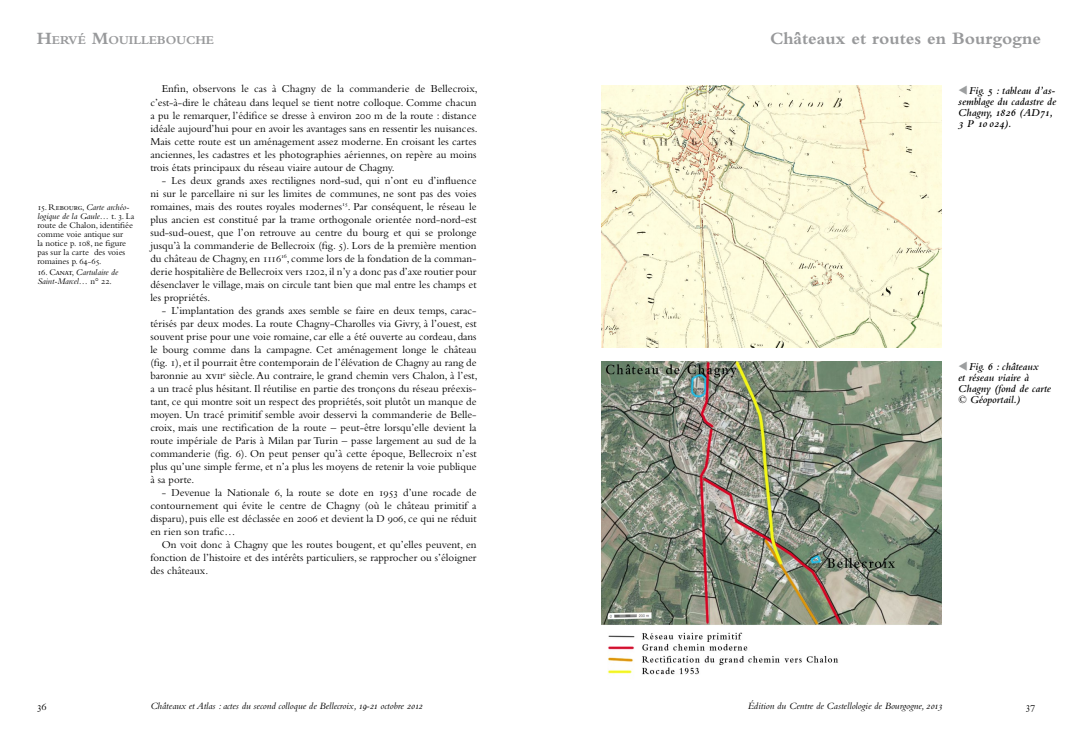
<style>
.page{position:relative;width:1078px;height:729px;background:#fff}
.page>*{position:absolute;margin:0;border:0;box-sizing:border-box;transform-origin:0 0}
.t1{font:700 18px "Bembo Std";color:#98999b}
.t2{font:700 12.6px "Bembo Std";color:#98999b}
.t3{font:11px/13px "Bembo Std";color:#000;text-align:justify}
.t4{font:italic 600 11px/11px "Bembo Std";color:#000}
.t5{font:italic 10px "Bembo Std";color:#000}
.t6{font:9px/9px "Bembo Std";color:#000}
.t7{font:italic 9px/9px "Bembo Std";color:#000}
.s1{font-size:18px}
.s2{font-style:italic}
.s3{font-style:normal}
.s4{color:#9c9e9f}
</style>
<div class="page">
<img style="left:601px;top:85px;width:340px;height:263px">
<img style="left:601px;top:361px;width:340px;height:314px">
<p class="t2" style="left:37px;top:33px;width:179px"><span class="s1">H</span>ERVÉ <span class="s1">M</span>OUILLEBOUCHE</p>
<h1 class="t1" style="left:769px;top:29px;width:272px">Châteaux et routes en Bourgogne</h1>
<p class="t6" style="left:37px;top:202px;width:98px">15. Rebourg, <span class="s2">Carte archéo&shy;logique de la Gaule…</span> t. 3. La route de Chalon, identifiée comme voie antique sur<br>la notice p. 108, ne figure pas sur la carte des voies romaines p. 64-65.</p>
<p class="t7" style="left:37px;top:267px;width:82px"><span class="s3">16. Canat,</span> Cartulaire de<br>Saint-Marcel… <span class="s3">n° 22.</span></p>
<p class="t3" style="left:150px;top:82px;width:329px;text-indent:11px">Enfin, observons le cas à Chagny de la commanderie de Bellecroix, c’est-à-dire le château dans lequel se tient notre colloque. Comme chacun a pu le remarquer, l’édifice se dresse à environ 200 m de la route : distance idéale aujourd’hui pour en avoir les avantages sans en ressentir les nuisances.<br>Mais cette route est un aménagement assez moderne. En croisant les cartes anciennes, les cadastres et les photographies aériennes, on repère au moins trois états principaux du réseau viaire autour de Chagny.</p>
<p class="t3" style="left:150px;top:173px;width:328px;text-indent:11px">- Les deux grands axes rectilignes nord-sud, qui n’ont eu d’influence ni sur le parcellaire ni sur les limites de communes, ne sont pas des voies romaines, mais des routes royales modernes<sup>15</sup>. Par conséquent, le réseau le plus ancien est constitué par la trame orthogonale orientée nord-nord-est sud-sud-ouest, que l’on retrouve au centre du bourg et qui se prolonge jusqu’à la commanderie de Bellecroix (fig. 5). Lors de la première mention du château de Chagny, en 1116<sup>16</sup>, comme lors de la fondation de la comman&shy;derie hospitalière de Bellecroix vers 1202, il n’y a donc pas d’axe routier pour désenclaver le village, mais on circule tant bien que mal entre les champs et les propriétés.</p>
<p class="t3" style="left:150px;top:303px;width:329px;text-indent:11px">- L’implantation des grands axes semble se faire en deux temps, carac&shy;térisés par deux modes. La route Chagny-Charolles via Givry, à l’ouest, est souvent prise pour une voie romaine, car elle a été ouverte au cordeau, dans le bourg comme dans la campagne. Cet aménagement longe le château (fig. 1), et il pourrait être contemporain de l’élévation de Chagny au rang de baronnie au xvii<sup>e</sup> siècle. Au contraire, le grand chemin vers Chalon, à l’est, a un tracé plus hésitant. Il réutilise en partie des tronçons du réseau préexis&shy;tant, ce qui montre soit un respect des propriétés, soit plutôt un manque de moyen. Un tracé primitif semble avoir desservi la commanderie de Belle&shy;croix, mais une rectification de la route – peut-être lorsqu’elle devient la route impériale de Paris à Milan par Turin – passe largement au sud de la commanderie (fig. 6). On peut penser qu’à cette époque, Bellecroix n’est plus qu’une simple ferme, et n’a plus les moyens de retenir la voie publique à sa porte.</p>
<p class="t3" style="left:150px;top:485px;width:328px;text-indent:11px">- Devenue la Nationale 6, la route se dote en 1953 d’une rocade de contournement qui évite le centre de Chagny (où le château primitif a disparu), puis elle est déclassée en 2006 et devient la D 906, ce qui ne réduit en rien son trafic…</p>
<p class="t3" style="left:150px;top:537px;width:328px;text-indent:11px">On voit donc à Chagny que les routes bougent, et qu’elles peuvent, en fonction de l’histoire et des intérêts particuliers, se rapprocher ou s’éloigner des châteaux.</p>
<p class="t4" style="left:957px;top:85px;width:99px"><span class="s4">▼</span>Fig. 5 : tableau d’as&shy;semblage du cadastre de<br>Chagny, 1826 (AD71,<br>3 P 10 024).</p>
<p class="t4" style="left:957px;top:361px;width:94px"><span class="s4">▼</span>Fig. 6 : châteaux<br>et réseau viaire à<br>Chagny (fond de carte © Géoportail.)</p>
<p class="t3" style="left:37px;top:700px;width:11px">36</p>
<p class="t5" style="left:150px;top:699px;width:274px">Châteaux et Atlas : actes du second colloque de Bellecroix, 19-21 octobre 2012</p>
<p class="t5" style="left:747px;top:699px;width:196px">Édition du Centre de Castellologie de Bourgogne, 2013</p>
<p class="t3" style="left:1025px;top:700px;width:11px">37</p>
</div>
